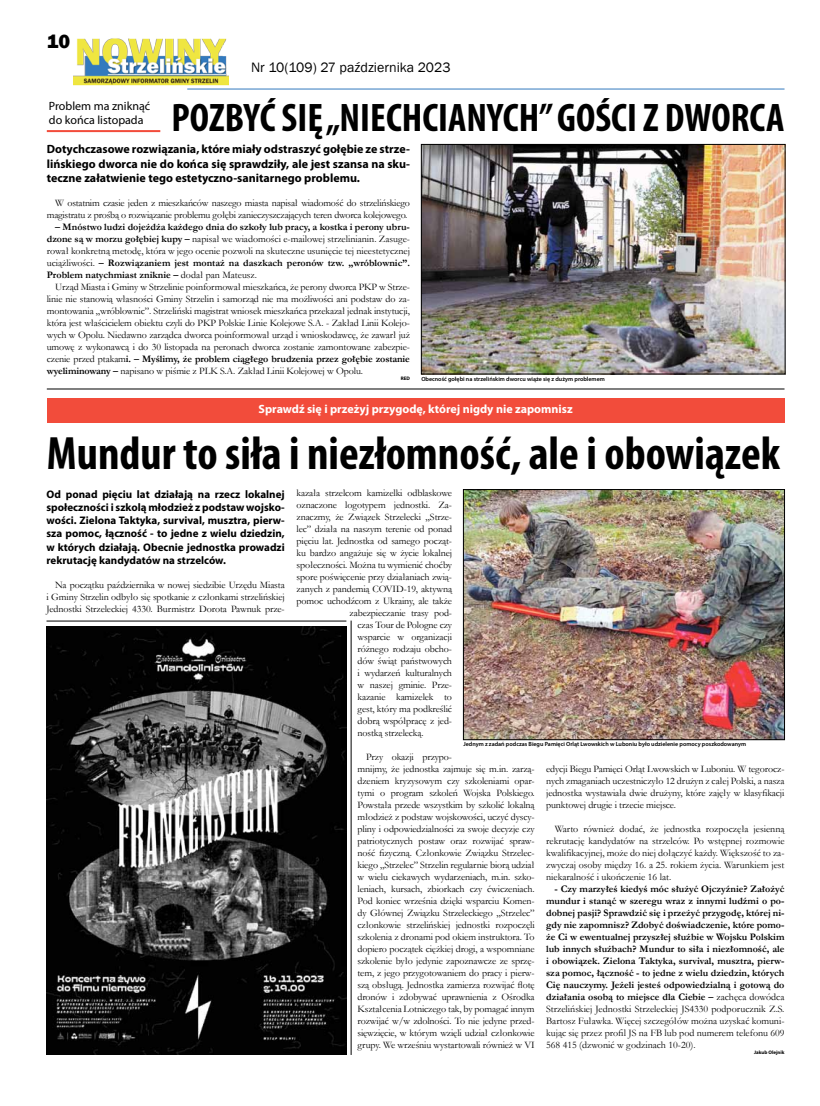
<style>
.page{position:relative;width:820px;height:1106px;background:#fff}
.page>*{position:absolute;margin:0;border:0;box-sizing:border-box;transform-origin:0 0}
.t1{font:700 condensed 47px "Myriad Pro";color:#000}
.t2{font:700 condensed 40px "Myriad Pro";color:#000}
.t3{font:800 20px "Franklin Gothic";color:#000}
.t4{font:14px "Franklin Gothic";color:#000}
.t5{font:700 12px/14.4px "Myriad Pro";color:#000;text-align:justify}
.t6{font:700 12px "Myriad Pro";color:#fff}
.t7{font:12px/14.4px "Myriad Pro";color:#000}
.t8{font:700 11px/13.2px "Myriad Pro";color:#000;text-align:justify}
.t9{font:10px/12px "Garamond";letter-spacing:-.01em;color:#000;text-align:justify}
.t10{font:700 10px/12px "Garamond";color:#000;text-align:justify}
.t11{font:600 6px "Myriad Pro";color:#000}
.t12{font:700 5px "Myriad Pro";color:#000}
.s1{font-weight:400}
.s2{font-weight:700}
</style>
<div class="page">
<div style="left:47px;top:398px;width:737px;height:24px;background:#f24c3b"></div>
<img style="left:74px;top:38px;width:154px;height:47px">
<hr style="left:187px;top:88px;width:597px;height:1px;background:#3379be">
<img style="left:465px;top:491px;width:317px;height:247px">
<div style="left:463px;top:489px;width:321px;height:251px;border:1px solid #000"></div>
<img style="left:47px;top:627px;width:299px;height:427px">
<hr style="left:47px;top:130px;width:113px;height:2px;background:#f24c3b">
<hr style="left:47px;top:389px;width:737px;height:1px;background:#000">
<hr style="left:46px;top:621px;width:300px;height:1px;background:#000">
<hr style="left:351px;top:620px;width:1px;height:434px;background:#000">
<img style="left:423px;top:146px;width:360px;height:226px">
<div style="left:421px;top:144px;width:364px;height:230px;border:1px solid #000"></div>
<h3 class="t3" style="left:47px;top:28px;width:25px">10</h3>
<h3 class="t4" style="left:251px;top:59px;width:201px">Nr 10(109) 27 października 2023</h3>
<p class="t7" style="left:49px;top:98px;width:103px">Problem ma zniknąć do końca listopada</p>
<h2 class="t2" style="left:171px;top:92px;width:614px">POZBYĆ SIĘ „NIECHCIANYCH” GOŚCI Z DWORCA</h2>
<p class="t5" style="left:47px;top:142px;width:364px">Dotychczasowe rozwiązania, które miały odstraszyć gołębie ze strze&shy;lińskiego dworca nie do końca się sprawdziły, ale jest szansa na sku&shy;teczne załatwienie tego estetyczno-sanitarnego problemu.</p>
<p class="t9" style="left:47px;top:197px;width:364px;text-align:right">W ostatnim czasie jeden z mieszkańców naszego miasta napisał wiadomość do strzelińskiego magistratu z prośbą o rozwiązanie problemu gołębi zanieczyszczających teren dworca kolejowego.</p>
<p class="t10" style="left:47px;top:221px;width:364px;text-indent:9px">– Mnóstwo ludzi dojeżdża każdego dnia do szkoły lub pracy, a kostka i perony ubru&shy;dzone są w morzu gołębiej kupy – <span class="s1">napisał we wiadomości e-mailowej strzelinianin. Zasuge&shy;rował konkretną metodę, która w jego ocenie pozwoli na skuteczne usunięcie tej nieestetycznej uciążliwości.</span> – Rozwiązaniem jest montaż na daszkach peronów tzw. „wróblownic”.<br>Problem natychmiast zniknie – <span class="s1">dodał pan Mateusz.</span></p>
<p class="t9" style="left:47px;top:281px;width:364px;text-indent:9px">Urząd Miasta i Gminy w Strzelinie poinformował mieszkańca, że perony dworca PKP w Strze&shy;linie nie stanowią własności Gminy Strzelin i samorząd nie ma możliwości ani podstaw do za&shy;montowania „wróblownic”. Strzeliński magistrat wniosek mieszkańca przekazał jednak instytucji, która jest właścicielem obiektu czyli do PKP Polskie Linie Kolejowe S.A. - Zakład Linii Kolejo&shy;wych w Opolu. Niedawno zarządca dworca poinformował urząd i wnioskodawcę, że zawarł już umowę z wykonawcą i do 30 listopada na peronach dworca zostanie zamontowane zabezpie&shy;czenie przed ptakam<span class="s2">i. – Myślimy, że problem ciągłego brudzenia przez gołębie zostanie wyeliminowany –</span> napisano w piśmie z PLK S.A. Zakład Linii Kolejowej w Opolu.</p>
<p class="t12" style="left:400px;top:375px;width:11px">RED</p>
<p class="t11" style="left:421px;top:375px;width:185px">Obecność gołębi na strzelińskim dworcu wiąże się z dużym problemem</p>
<p class="t6" style="left:258px;top:401px;width:315px">Sprawdź się i przeżyj przygodę, której nigdy nie zapomnisz</p>
<h1 class="t1" style="left:47px;top:424px;width:734px">Mundur to siła i niezłomność, ale i obowiązek</h1>
<p class="t9" style="left:296px;top:486px;width:157px">kazała strzelcom kamizelki odblaskowe</p>
<p class="t9" style="left:296px;top:498px;width:157px">oznaczone logotypem jednostki. Za-</p>
<p class="t9" style="left:296px;top:510px;width:157px">znaczmy, że Związek Strzelecki „Strze-</p>
<p class="t9" style="left:296px;top:522px;width:157px">lec” działa na naszym terenie od ponad</p>
<p class="t9" style="left:296px;top:534px;width:157px">pięciu lat. Jednostka od samego począt-</p>
<p class="t9" style="left:296px;top:546px;width:157px">ku bardzo angażuje się w życie lokalnej</p>
<p class="t9" style="left:296px;top:558px;width:157px">społeczności. Można tu wymienić choćby</p>
<p class="t9" style="left:296px;top:570px;width:157px">spore poświęcenie przy działaniach zwią-</p>
<p class="t9" style="left:296px;top:582px;width:157px">zanych z pandemią COVID-19, aktywną</p>
<p class="t9" style="left:296px;top:594px;width:157px">pomoc uchodźcom z Ukrainy, ale także</p>
<p class="t9" style="left:349px;top:606px;width:104px">zabezpieczanie trasy pod-</p>
<p class="t9" style="left:357px;top:618px;width:96px">czas Tour de Pologne czy</p>
<p class="t9" style="left:357px;top:630px;width:96px">wsparcie w organizacji</p>
<p class="t9" style="left:357px;top:642px;width:96px">różnego rodzaju obcho-</p>
<p class="t9" style="left:357px;top:654px;width:96px">dów świąt państwowych</p>
<p class="t9" style="left:357px;top:666px;width:96px">i wydarzeń kulturalnych</p>
<p class="t9" style="left:357px;top:678px;width:96px">w naszej gminie. Prze-</p>
<p class="t9" style="left:357px;top:690px;width:96px">kazanie kamizelek to</p>
<p class="t9" style="left:357px;top:702px;width:96px">gest, który ma podkreślić</p>
<p class="t9" style="left:357px;top:714px;width:96px">dobrą współpracę z jed-</p>
<p class="t9" style="left:357px;top:726px;width:68px">nostką strzelecką.</p>
<p class="t9" style="left:357px;top:750px;width:179px;text-align:left;text-indent:9px">Przy okazji przypo-<br>mnijmy, że jednostka zajmuje się m.in. zarzą&shy;dzeniem kryzysowym czy szkoleniami opar&shy;tymi o program szkoleń Wojska Polskiego.<br>Powstała przede wszystkim by szkolić lokalną młodzież z podstaw wojskowości, uczyć dyscy&shy;pliny i odpowiedzialności za swoje decyzje czy patriotycznych postaw oraz rozwijać spraw&shy;ność fizyczną. Członkowie Związku Strzelec&shy;kiego „Strzelec” Strzelin regularnie biorą udział w wielu ciekawych wydarzeniach, m.in. szko&shy;leniach, kursach, zbiorkach czy ćwiczeniach.<br>Pod koniec września dzięki wsparciu Komen&shy;dy Głównej Związku Strzeleckiego „Strzelec” członkowie strzelińskiej jednostki rozpoczęli szkolenia z dronami pod okiem instruktora. To dopiero początek ciężkiej drogi, a wspomniane szkolenie było jedynie zapoznawcze ze sprzę&shy;tem, z jego przygotowaniem do pracy i pierw&shy;szą obsługą. Jednostka zamierza rozwijać flotę dronów i zdobywać uprawnienia z Ośrodka Kształcenia Lotniczego tak, by pomagać innym rozwijać w/w zdolności. To nie jedyne przed&shy;sięwzięcie, w którym wzięli udział członkowie grupy. We wrześniu wystartowali również w VI</p>
<p class="t9" style="left:546px;top:762px;width:240px">edycji Biegu Pamięci Orląt Lwowskich w Luboniu. W tegorocz&shy;nych zmaganiach uczestniczyło 12 drużyn z całej Polski, a nasza jednostka wystawiała dwie drużyny, które zajęły w klasyfikacji punktowej drugie i trzecie miejsce.</p>
<p class="t8" style="left:46px;top:487px;width:240px">Od ponad pięciu lat działają na rzecz lokalnej społeczności i szkolą młodzież z podstaw wojsko&shy;wości. Zielona Taktyka, survival, musztra, pierw&shy;sza pomoc, łączność - to jedne z wielu dziedzin, w których działają. Obecnie jednostka prowadzi rekrutację kandydatów na strzelców.</p>
<p class="t9" style="left:46px;top:578px;width:240px;text-indent:9px">Na początku października w nowej siedzibie Urzędu Miasta i Gminy Strzelin odbyło się spotkanie z członkami strzelińskiej Jednostki Strzeleckiej 4330. Burmistrz Dorota Pawnuk prze-</p>
<p class="t11" style="left:463px;top:740px;width:284px">Jednym z zadań podczas Biegu Pamięci Orląt Lwowskich w Luboniu było udzielenie pomocy poszkodowanym</p>
<p class="t9" style="left:546px;top:822px;width:240px;text-indent:9px">Warto również dodać, że jednostka rozpoczęła jesienną rekrutację kandydatów na strzelców. Po wstępnej rozmowie kwalifikacyjnej, może do niej dołączyć każdy. Większość to za&shy;zwyczaj osoby między 16. a 25. rokiem życia. Warunkiem jest niekaralność i ukończenie 16 lat.</p>
<p class="t10" style="left:546px;top:883px;width:240px;text-indent:9px">- Czy marzyłeś kiedyś móc służyć Ojczyźnie? Założyć mundur i stanąć w szeregu wraz z innymi ludźmi o po&shy;dobnej pasji? Sprawdzić się i przeżyć przygodę, której ni&shy;gdy nie zapomnisz? Zdobyć doświadczenie, które pomo&shy;że Ci w ewentualnej przyszłej służbie w Wojsku Polskim lub innych służbach? Mundur to siła i niezłomność, ale i obowiązek. Zielona Taktyka, survival, musztra, pierw&shy;sza pomoc, łączność - to jedne z wielu dziedzin, których Cię nauczymy. Jeżeli jesteś odpowiedzialną i gotową do działania osobą to miejsce dla Ciebie – <span class="s1">zachęca dowódca Strzelińskiej Jednostki Strzeleckiej JS4330 podporucznik Z.S.<br>Bartosz Fuławka. Więcej szczegółów można uzyskać komuni&shy;kując się przez profil JS na FB lub pod numerem telefonu 609<br>568 415 (dzwonić w godzinach 10-20).</span></p>
<p class="t12" style="left:753px;top:1049px;width:32px">Jakub Olejnik</p>
</div>
